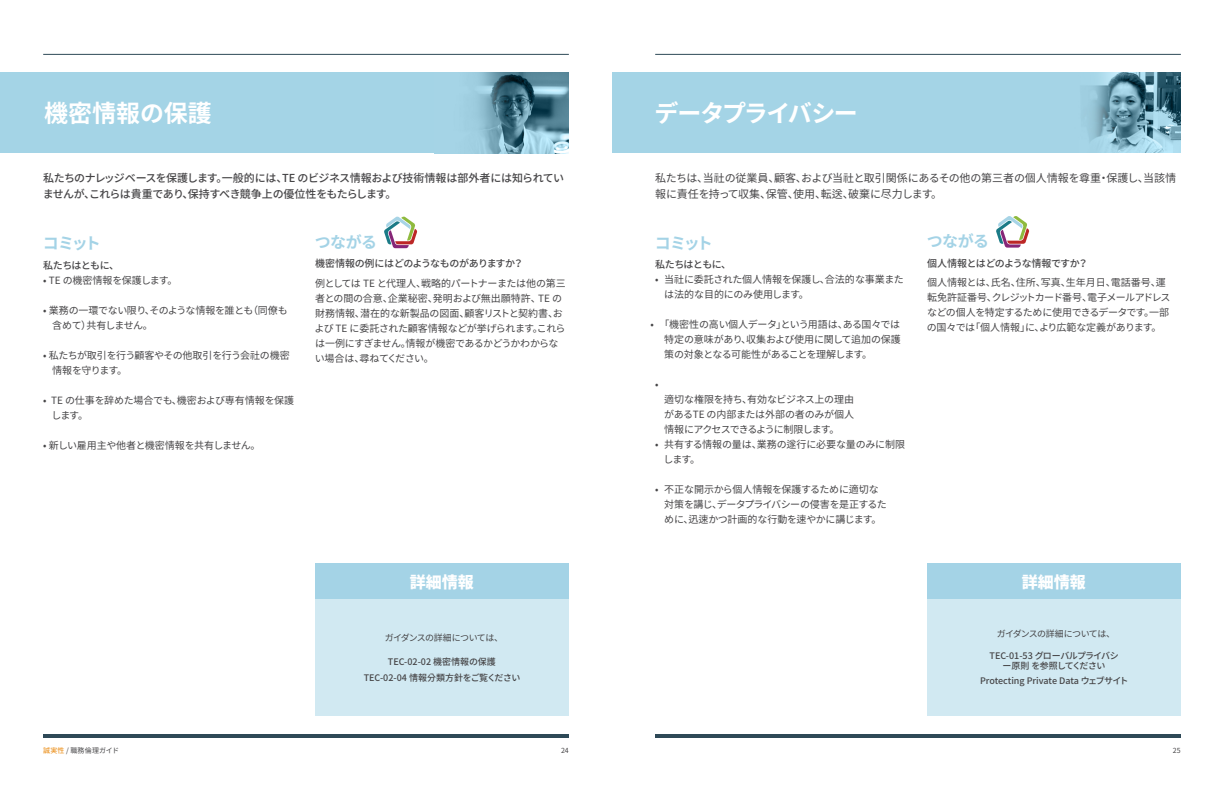
<style>
.page{position:relative;width:1224px;height:792px;background:#fff}
.page>*{position:absolute;margin:0;border:0;box-sizing:border-box;transform-origin:0 0}
.t1{font:700 24px "Noto Sans CJ Kkr";letter-spacing:-.06em;color:#fff}
.t2{font:700 24px "Noto Sans CJ Kkr";color:#fff}
.t3{font:700 16px "Noto Sans CJ Kkr";letter-spacing:-.04em;color:#a4d3e6}
.t4{font:900 16px "Noto Sans CJ Kkr";color:#fff}
.t5{font:500 11px/16px "Noto Sans CJ Kkr";letter-spacing:-.045em;color:#464547}
.t6{font:11px/16px "Noto Sans CJ Kkr";letter-spacing:-.015em;color:#464547}
.t7{font:10px/15px "Noto Sans CJ Kkr";letter-spacing:-.025em;color:#464547}
.t8{font:500 10px "Noto Sans CJ Kkr";letter-spacing:-.03em;color:#464547}
.t9{font:500 10px "Noto Sans CJ Kkr";letter-spacing:-.035em;color:#464547}
.t10{font:500 10px "Noto Sans CJ Kkr";letter-spacing:-.055em;color:#464547}
.t11{font:500 9px/16px "Noto Sans CJ Kkr";letter-spacing:-.015em;color:#464547;text-align:center}
.t12{font:500 9px/10px "Noto Sans CJ Kkr";letter-spacing:-.065em;color:#464547;text-align:center}
.t13{font:9px "Noto Sans CJ Kkr";letter-spacing:-.065em;color:#464547}
.t14{font:7px "Noto Sans CJ Kkr";letter-spacing:.025em;color:#464547}
.s1{color:#e98300}
</style>
<div class="page">
<hr style="left:655px;top:734px;width:526px;height:4px;background:#2e4957">
<hr style="left:655px;top:54px;width:526px;height:1px;background:#2e4957">
<hr style="left:43px;top:734px;width:526px;height:4px;background:#2e4957">
<hr style="left:43px;top:54px;width:526px;height:1px;background:#2e4957">
<div style="left:612px;top:72px;width:569px;height:81px;background:#a4d4e6"></div>
<img style="left:1088px;top:72px;width:93px;height:81px">
<div style="left:0;top:72px;width:569px;height:81px;background:#a4d4e6"></div>
<img style="left:476px;top:72px;width:93px;height:81px">
<div style="left:927px;top:599px;width:254px;height:117px;background:#d1e9f2"></div>
<div style="left:927px;top:564px;width:254px;height:35px;background:#a4d3e6"></div>
<div style="left:315px;top:599px;width:254px;height:117px;background:#d1e9f2"></div>
<div style="left:315px;top:564px;width:254px;height:35px;background:#a4d3e6"></div>
<svg style="left:996px;top:216px;width:33px;height:32px"></svg>
<svg style="left:384px;top:216px;width:33px;height:32px"></svg>
<h1 class="t2" style="left:44px;top:100px;width:169px">機密情報の保護</h1>
<p class="t5" style="left:43px;top:171px;width:523px">私たちのナレッジベースを保護します。一般的には、TE のビジネス情報および技術情報は部外者には知られていませんが、これらは貴重であり、保持すべき競争上の優位性をもたらします。</p>
<h2 class="t3" style="left:315px;top:233px;width:64px">つながる</h2>
<p class="t8" style="left:315px;top:258px;width:210px">機密情報の例にはどのようなものがありますか？</p>
<p class="t7" style="left:314px;top:276px;width:253px">例としては TE と代理人、戦略的パートナーまたは他の第三者との間の合意、企業秘密、発明および無出願特許、TE の財務情報、潜在的な新製品の図面、顧客リストと契約書、および TE に委託された顧客情報などが挙げられます。これらは一例にすぎません。情報が機密であるかどうかわからない場合は、尋ねてください。</p>
<h2 class="t3" style="left:43px;top:234px;width:60px">コミット</h2>
<p class="t10" style="left:43px;top:259px;width:77px">私たちはともに、</p>
<p class="t7" style="left:43px;top:273px;width:136px">• TE の機密情報を保護します。</p>
<p class="t7" style="left:52px;top:303px;width:237px;text-indent:-9px">• 業務の一環でない限り、そのような情報を誰とも（同僚も含めて）共有しません。</p>
<p class="t7" style="left:52px;top:348px;width:239px;text-indent:-9px">• 私たちが取引を行う顧客やその他取引を行う会社の機密情報を守ります。</p>
<p class="t7" style="left:51px;top:393px;width:244px;text-indent:-8px">• TE の仕事を辞めた場合でも、機密および専有情報を保護します。</p>
<p class="t7" style="left:43px;top:438px;width:219px">• 新しい雇用主や他者と機密情報を共有しません。</p>
<h1 class="t1" style="left:655px;top:100px;width:205px">データプライバシー</h1>
<p class="t6" style="left:655px;top:171px;width:523px">私たちは、当社の従業員、顧客、および当社と取引関係にあるその他の第三者の個人情報を尊重・保護し、当該情報に責任を持って収集、保管、使用、転送、破棄に尽力します。</p>
<h2 class="t3" style="left:655px;top:234px;width:60px">コミット</h2>
<p class="t10" style="left:655px;top:259px;width:77px">私たちはともに、</p>
<p class="t7" style="left:664px;top:272px;width:241px;text-indent:-9px">• 当社に委託された個人情報を保護し、合法的な事業または法的な目的にのみ使用します。</p>
<p class="t7" style="left:664px;top:317px;width:238px;text-align:justify;text-indent:-14px">• 「機密性の高い個人データ」という用語は、ある国々では特定の意味があり、収集および使用に関して追加の保護策の対象となる可能性があることを理解します。</p>
<p class="t7" style="left:655px;top:377px;width:5px">•</p>
<p class="t7" style="left:664px;top:392px;width:191px;text-align:justify">適切な権限を持ち、有効なビジネス上の理由があるTE の内部または外部の者のみが個人情報にアクセスできるように制限します。</p>
<p class="t7" style="left:663px;top:437px;width:243px;text-indent:-8px">• 共有する情報の量は、業務の遂行に必要な量のみに制限します。</p>
<p class="t7" style="left:664px;top:482px;width:224px;text-indent:-9px">• 不正な開示から個人情報を保護するために適切な対策を講じ、データプライバシーの侵害を是正するために、迅速かつ計画的な行動を速やかに講じます。</p>
<h2 class="t3" style="left:927px;top:232px;width:64px">つながる</h2>
<p class="t9" style="left:927px;top:257px;width:163px">個人情報とはどのような情報ですか？</p>
<p class="t7" style="left:927px;top:275px;width:245px">個人情報とは、氏名、住所、写真、生年月日、電話番号、運転免許証番号、クレジットカード番号、電子メールアドレスなどの個人を特定するために使用できるデータです。一部の国々では「個人情報」に、より広範な定義があります。</p>
<h2 class="t4" style="left:410px;top:573px;width:65px">詳細情報</h2>
<h2 class="t4" style="left:1022px;top:573px;width:65px">詳細情報</h2>
<p class="t13" style="left:385px;top:632px;width:120px">ガイダンスの詳細については、</p>
<p class="t11" style="left:364px;top:654px;width:158px">TEC-02-02 機密情報の保護<br>TEC-02-04 情報分類方針をご覧ください</p>
<p class="t13" style="left:997px;top:629px;width:120px">ガイダンスの詳細については、</p>
<p class="t12" style="left:990px;top:651px;width:131px">TEC-01-53 グローバルプライバシー原則 を参照してください</p>
<p class="t11" style="left:980px;top:673px;width:150px">Protecting Private Data ウェブサイト</p>
<p class="t14" style="left:43px;top:746px;width:77px"><span class="s1">誠実性</span> / 職務倫理ガイド</p>
<p class="t14" style="left:561px;top:746px;width:9px">24</p>
<p class="t14" style="left:1173px;top:746px;width:10px">25</p>
</div>
